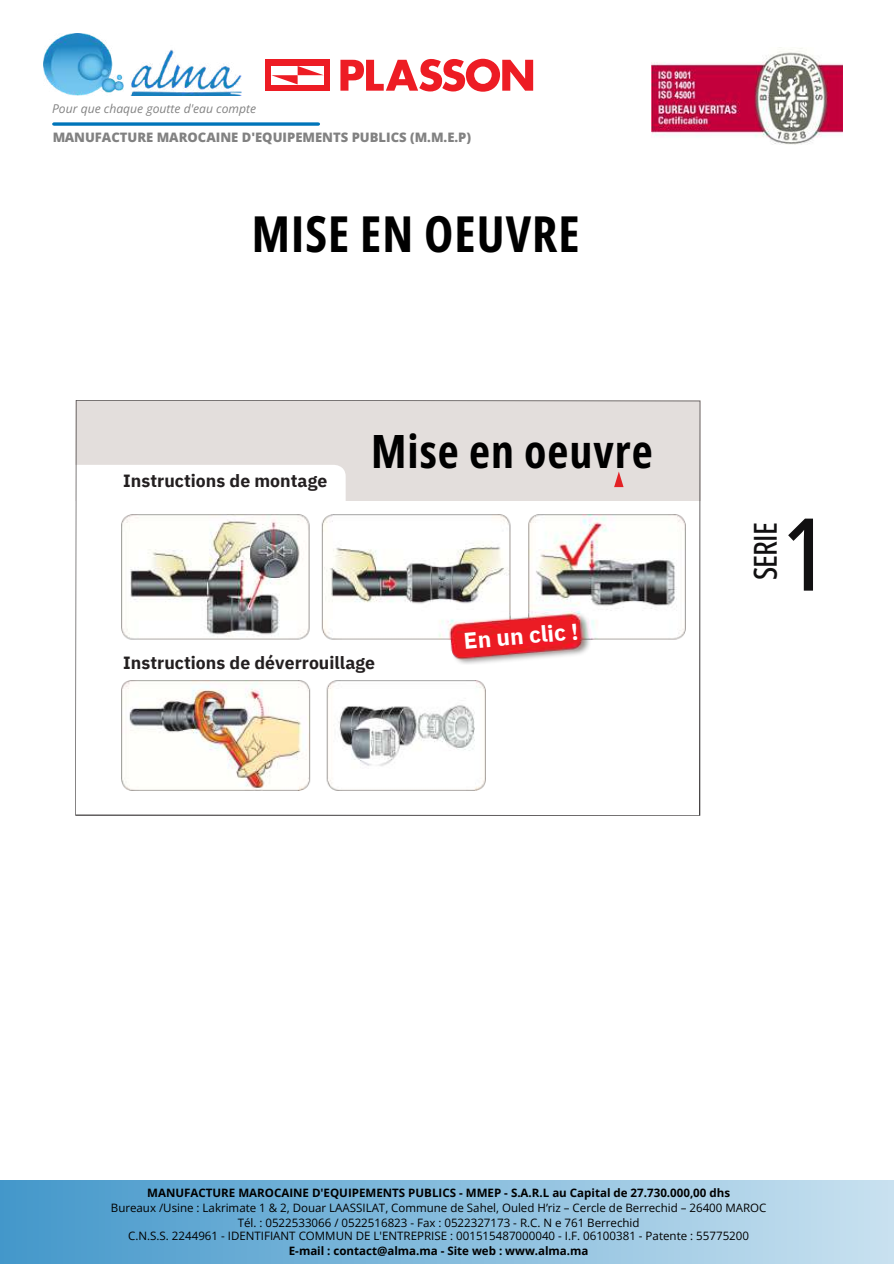
<style>
.page{position:relative;width:894px;height:1264px;background:#fff}
.page>*{position:absolute;margin:0;border:0;box-sizing:border-box;transform-origin:0 0}
.t1{font:500 100.8px "Open Sans Condensed";color:#111011}
.t2{font:700 49.5px "Open Sans Condensed";letter-spacing:.02em;color:#000}
.t3{font:700 45.9px "Open Sans Condensed";letter-spacing:.02em;color:#000}
.t4{font:500 31.65px "Open Sans Condensed";letter-spacing:-.025em;color:#111011}
.t5{font:700 22.65px "IBM Plex Sans";color:#fff}
.t6{font:700 17.55px "IBM Plex Sans";color:#231f20}
.t7{font:800 13.05px "Open Sans";color:#545454}
.t8{font:italic 12.15px "Open Sans";color:#545454}
.t9{font:11.55px/14px "Open Sans";color:#000;text-align:center}
.t10{font:700 11.55px "Open Sans";color:#000}
</style>
<div class="page">
<svg style="left:54px;top:122px;width:264px;height:4px"></svg>
<img style="left:43px;top:33px;width:198px;height:62px">
<img style="left:651px;top:48px;width:191px;height:96px">
<div style="left:0;top:1180px;width:893px;height:82px;background:linear-gradient(to right,#4397ca,#c9e1f0)"></div>
<div style="left:265px;top:60px;width:65px;height:31px;background:#ed1c24"></div>
<svg style="left:271px;top:66px;width:53px;height:18px"></svg>
<svg style="left:340px;top:59px;width:193px;height:33px"></svg>
<svg style="left:75px;top:400px;width:625px;height:415px;fill:#e3dedc"></svg>
<svg style="left:614px;top:471px;width:9px;height:16px"></svg>
<div style="left:121px;top:507px;width:570px;height:158px;background:#fff"></div>
<img style="left:121px;top:514px;width:564px;height:150px">
<div style="left:121px;top:673px;width:570px;height:125px;background:#fff"></div>
<img style="left:121px;top:680px;width:364px;height:110px">
<div style="left:113px;top:646px;width:286px;height:27px;background:#fff"></div>
<p class="t8" style="left:52px;top:100px;width:205px">Pour que chaque goutte d'eau compte</p>
<p class="t7" style="left:52px;top:128px;width:420px">MANUFACTURE MAROCAINE D'EQUIPEMENTS PUBLICS (M.M.E.P)</p>
<h2 class="t2" style="left:252px;top:199px;width:329px">MISE EN OEUVRE</h2>
<h3 class="t6" style="left:123px;top:469px;width:205px">Instructions de montage</h3>
<h3 class="t3" style="left:371px;top:419px;width:283px">Mise en oeuvre</h3>
<h3 class="t5" style="left:462px;top:626px;width:116px;rotate:-5deg">En un clic !</h3>
<h3 class="t6" style="left:123px;top:651px;width:253px">Instructions de déverrouillage</h3>
<h3 class="t4" style="left:742px;top:580px;width:60px;rotate:-90deg">SERIE</h3>
<h1 class="t1" style="left:782px;top:483px;width:45px">1</h1>
<p class="t10" style="left:147px;top:1184px;width:584px">MANUFACTURE MAROCAINE D'EQUIPEMENTS PUBLICS - MMEP - S.A.R.L au Capital de 27.730.000,00 dhs</p>
<p class="t9" style="left:111px;top:1200px;width:657px">Bureaux /Usine : Lakrimate 1 &amp; 2, Douar LAASSILAT, Commune de Sahel, Ouled H’riz – Cercle de Berrechid – 26400 MAROC<br>Tél. : 0522533066 / 0522516823 - Fax : 0522327173 - R.C. N e 761 Berrechid<br>C.N.S.S. 2244961 - IDENTIFIANT COMMUN DE L'ENTREPRISE : 001515487000040 - I.F. 06100381 - Patente : 55775200</p>
<p class="t10" style="left:289px;top:1242px;width:301px">E-mail : contact@alma.ma - Site web : www.alma.ma</p>
</div>
